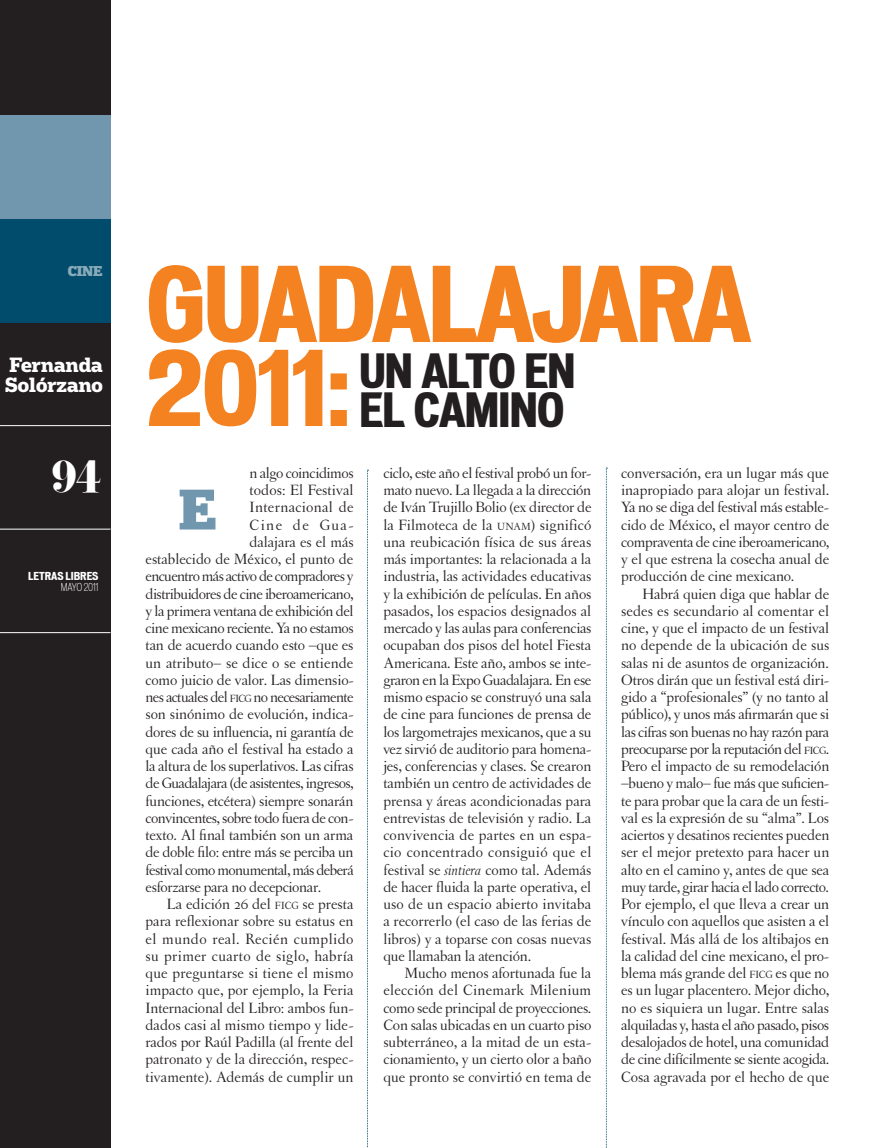
<style>
.page{position:relative;width:893px;height:1148px;background:#fff}
.page>*{position:absolute;margin:0;border:0;box-sizing:border-box;transform-origin:0 0}
.t1{font:700 expanded 99px/84px "Vonnes";letter-spacing:-.03em;color:#f58220}
.t2{font:900 54px "Popular";color:#7097ae}
.t3{font:700 expanded 45px/39px "Vonnes";letter-spacing:-.03em;color:#231f20}
.t4{font:39px "Eloquent JF";color:#fff}
.t5{font:700 19.5px/19.5px "Popular";color:#fff}
.t6{font:15.75px/17.2px "Letras Oldstyle";letter-spacing:-.01em;color:#231f20;text-align:justify}
.t7{font:15.75px "Letras Oldstyle";letter-spacing:-.04em;color:#231f20}
.t8{font:15.75px "Letras Oldstyle";letter-spacing:-.03em;color:#231f20}
.t9{font:15.75px "Letras Oldstyle";letter-spacing:-.035em;color:#231f20}
.t10{font:15.75px "Letras Oldstyle";letter-spacing:.02em;color:#231f20}
.t11{font:15.75px "Letras Oldstyle";letter-spacing:.01em;color:#231f20}
.t12{font:15.75px "Letras Oldstyle";letter-spacing:.025em;color:#231f20}
.t13{font:15.75px "Letras Oldstyle";letter-spacing:.09em;color:#231f20}
.t14{font:900 13.5px "Popular";color:#88aab9}
.t15{font:700 expanded 10.5px "Vonnes";color:#fff}
.t16{font:300 condensed 10.5px "Vonnes";color:#fff}
.s1{font-size:10.95px}
.s2{font-style:italic}
</style>
<div class="page">
<div style="left:0;top:0;width:110px;height:1148px;background:#231f20"></div>
<svg style="left:606px;top:468px;width:1px;height:680px"></svg>
<hr style="left:1px;top:322px;width:109px;height:1px;background:#fff">
<div style="left:0;top:219px;width:110px;height:103px;background:#014b6c"></div>
<div style="left:0;top:115px;width:110px;height:104px;background:#7097ae"></div>
<hr style="left:0;top:425px;width:110px;height:1px;background:#fff">
<hr style="left:0;top:529px;width:110px;height:1px;background:#fff">
<hr style="left:0;top:632px;width:110px;height:1px;background:#fff">
<svg style="left:367px;top:470px;width:1px;height:678px"></svg>
<p class="t14" style="left:68px;top:262px;width:36px">CINE</p>
<p class="t5" style="left:5px;top:355px;width:99px">Fernanda<br>Solórzano</p>
<h1 class="t1" style="left:146px;top:261px;width:607px">GUADALAJARA<br>2011:</h1>
<h3 class="t3" style="left:359px;top:351px;width:218px">UN ALTO EN<br>EL CAMINO</h3>
<h3 class="t4" style="left:51px;top:451px;width:52px">94</h3>
<p class="t15" style="left:28px;top:570px;width:72px">LETRAS LIBRES</p>
<p class="t16" style="left:61px;top:581px;width:39px">MAYO 2011</p>
<p class="t6" style="left:250px;top:464px;width:106px">n algo coincidimos</p>
<p class="t6" style="left:250px;top:481px;width:106px">todos: El Festival</p>
<p class="t10" style="left:250px;top:498px;width:105px">Internacional de</p>
<p class="t13" style="left:250px;top:516px;width:106px">Cine de Gua-</p>
<p class="t6" style="left:250px;top:533px;width:106px">dalajara es el más</p>
<p class="t6" style="left:146px;top:550px;width:209px">establecido de México, el punto de</p>
<p class="t7" style="left:146px;top:567px;width:210px">encuentro más activo de compradores y</p>
<p class="t9" style="left:146px;top:585px;width:210px">distribuidores de cine iberoamericano,</p>
<p class="t8" style="left:146px;top:602px;width:210px">y la primera ventana de exhibición del</p>
<p class="t8" style="left:146px;top:619px;width:210px">cine mexicano reciente. Ya no estamos</p>
<p class="t6" style="left:146px;top:637px;width:209px">tan de acuerdo cuando esto –que es</p>
<p class="t6" style="left:146px;top:654px;width:209px">un atributo– se dice o se entiende</p>
<p class="t6" style="left:146px;top:671px;width:210px">como juicio de valor. Las dimensio-</p>
<p class="t7" style="left:146px;top:688px;width:210px">nes actuales del <span class="s1">FICG</span> no necesariamente</p>
<p class="t6" style="left:146px;top:706px;width:210px">son sinónimo de evolución, indica-</p>
<p class="t6" style="left:146px;top:723px;width:210px">dores de su influencia, ni garantía de</p>
<p class="t6" style="left:146px;top:740px;width:210px">que cada año el festival ha estado a</p>
<p class="t6" style="left:146px;top:757px;width:210px">la altura de los superlativos. Las cifras</p>
<p class="t9" style="left:146px;top:774px;width:210px">de Guadalajara (de asistentes, ingresos,</p>
<p class="t6" style="left:146px;top:792px;width:209px">funciones, etcétera) siempre sonarán</p>
<p class="t8" style="left:146px;top:809px;width:210px">convincentes, sobre todo fuera de con-</p>
<p class="t6" style="left:146px;top:826px;width:209px">texto. Al final también son un arma</p>
<p class="t6" style="left:146px;top:844px;width:210px">de doble filo: entre más se perciba un</p>
<p class="t7" style="left:146px;top:861px;width:210px">festival como monumental, más deberá</p>
<p class="t6" style="left:146px;top:878px;width:177px">esforzarse para no decepcionar.</p>
<p class="t6" style="left:167px;top:895px;width:188px">La edición 26 del <span class="s1">FICG</span> se presta</p>
<p class="t6" style="left:146px;top:913px;width:210px">para reflexionar sobre su estatus en</p>
<p class="t12" style="left:146px;top:930px;width:209px">el mundo real. Recién cumplido</p>
<p class="t10" style="left:146px;top:947px;width:210px">su primer cuarto de siglo, habría</p>
<p class="t11" style="left:146px;top:964px;width:209px">que preguntarse si tiene el mismo</p>
<p class="t6" style="left:146px;top:982px;width:209px">impacto que, por ejemplo, la Feria</p>
<p class="t6" style="left:146px;top:999px;width:210px">Internacional del Libro: ambos fun-</p>
<p class="t6" style="left:146px;top:1016px;width:210px">dados casi al mismo tiempo y lide-</p>
<p class="t6" style="left:146px;top:1033px;width:209px">rados por Raúl Padilla (al frente del</p>
<p class="t6" style="left:146px;top:1051px;width:210px">patronato y de la dirección, respec-</p>
<p class="t6" style="left:146px;top:1068px;width:209px">tivamente). Además de cumplir un</p>
<h2 class="t2" style="left:179px;top:474px;width:37px">E</h2>
<p class="t6" style="left:383px;top:464px;width:210px">ciclo, este año el festival probó un for&shy;mato nuevo. La llegada a la dirección de Iván Trujillo Bolio (ex director de la Filmoteca de la <span class="s1">UNAM</span>) significó una reubicación física de sus áreas más importantes: la relacionada a la industria, las actividades educativas y la exhibición de películas. En años pasados, los espacios designados al mercado y las aulas para conferencias ocupaban dos pisos del hotel Fiesta Americana. Este año, ambos se inte&shy;graron en la Expo Guadalajara. En ese mismo espacio se construyó una sala de cine para funciones de prensa de los largometrajes mexicanos, que a su vez sirvió de auditorio para homena&shy;jes, conferencias y clases. Se crearon también un centro de actividades de prensa y áreas acondicionadas para entrevistas de televisión y radio. La convivencia de partes en un espa&shy;cio concentrado consiguió que el festival se <span class="s2">sintiera</span> como tal. Además de hacer fluida la parte operativa, el uso de un espacio abierto invitaba a recorrerlo (el caso de las ferias de libros) y a toparse con cosas nuevas que llamaban la atención.</p>
<p class="t6" style="left:383px;top:964px;width:210px;text-indent:21px">Mucho menos afortunada fue la elección del Cinemark Milenium como sede principal de proyecciones.<br>Con salas ubicadas en un cuarto piso subterráneo, a la mitad de un esta&shy;cionamiento, y un cierto olor a baño que pronto se convirtió en tema de</p>
<p class="t6" style="left:621px;top:464px;width:210px">conversación, era un lugar más que inapropiado para alojar un festival.<br>Ya no se diga del festival más estable&shy;cido de México, el mayor centro de compraventa de cine iberoamericano, y el que estrena la cosecha anual de producción de cine mexicano.</p>
<p class="t6" style="left:621px;top:585px;width:210px;text-indent:21px">Habrá quien diga que hablar de sedes es secundario al comentar el cine, y que el impacto de un festival no depende de la ubicación de sus salas ni de asuntos de organización.<br>Otros dirán que un festival está diri&shy;gido a “profesionales” (y no tanto al público), y unos más afirmarán que si las cifras son buenas no hay razón para preocuparse por la reputación del <span class="s1">FICG</span>.<br>Pero el impacto de su remodelación –bueno y malo– fue más que suficien&shy;te para probar que la cara de un festi&shy;val es la expresión de su “alma”. Los aciertos y desatinos recientes pueden ser el mejor pretexto para hacer un alto en el camino y, antes de que sea muy tarde, girar hacia el lado correcto.<br>Por ejemplo, el que lleva a crear un vínculo con aquellos que asisten a el festival. Más allá de los altibajos en la calidad del cine mexicano, el pro&shy;blema más grande del <span class="s1">FICG</span> es que no es un lugar placentero. Mejor dicho, no es siquiera un lugar. Entre salas alquiladas y, hasta el año pasado, pisos desalojados de hotel, una comunidad de cine difícilmente se siente acogida.<br>Cosa agravada por el hecho de que</p>
</div>
